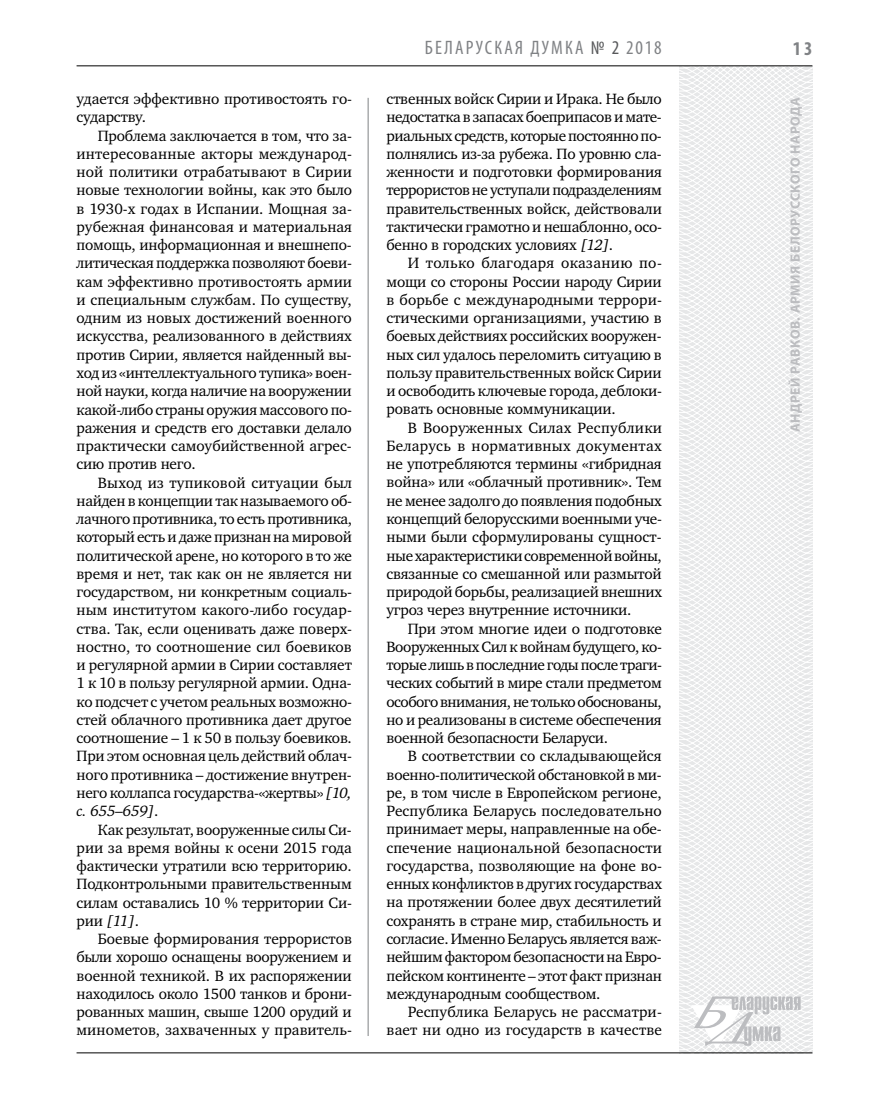
<style>
.page{position:relative;width:872px;height:1106px;background:#fff}
.page>*{position:absolute;margin:0;border:0;box-sizing:border-box;transform-origin:0 0}
.t1{font:condensed 19.5px "Myriad Pro";letter-spacing:.09em;color:#808285}
.t2{font:700 condensed 19.5px "Myriad Pro";color:#808285}
.t3{font:15.3px/18.3px "Charter C";letter-spacing:-.01em;color:#000;text-align:justify}
.t4{font:700 13.5px "Myriad Pro";letter-spacing:.04em;color:#bcbdc0}
.s1{font-style:italic}
.s2{color:#58595b}
</style>
<div class="page">
<hr style="left:368px;top:98px;width:1px;height:938px;background:#808285">
<svg style="left:621px;top:65px;width:192px;height:989px"></svg>
<svg style="left:691px;top:996px;width:109px;height:53px"></svg>
<hr style="left:77px;top:65px;width:735px;height:1px;background:#000">
<hr style="left:77px;top:1052px;width:735px;height:1px;background:#000">
<p class="t3" style="left:77px;top:90px;width:277px">удается эффективно противостоять го&shy;сударству.</p>
<p class="t3" style="left:77px;top:126px;width:277px;text-indent:21px">Проблема заключается в том, что за&shy;интересованные акторы международ&shy;ной политики отрабатывают в Сирии новые технологии войны, как это было в 1930-х годах в Испании. Мощная за&shy;рубежная финансовая и материальная помощь, информационная и внешнепо&shy;литическая поддержка позволяют боеви&shy;кам эффективно противостоять армии и специальным службам. По существу, одним из новых достижений военного искусства, реализованного в действиях против Сирии, является найденный вы&shy;ход из «интеллектуального тупика» воен&shy;ной науки, когда наличие на вооружении какой-либо страны оружия массового по&shy;ражения и средств его доставки делало практически самоубийственной агрес&shy;сию против него.</p>
<p class="t3" style="left:77px;top:473px;width:277px;text-indent:21px">Выход из тупиковой ситуации был найден в концепции так называемого об&shy;лачного противника, то есть противника, который есть и даже признан на мировой политической арене, но которого в то же время и нет, так как он не является ни государством, ни конкретным социаль&shy;ным институтом какого-либо государ&shy;ства. Так, если оценивать даже поверх&shy;ностно, то соотношение сил боевиков и регулярной армии в Сирии составляет 1 к 10 в пользу регулярной армии. Одна&shy;ко подсчет с учетом реальных возможно&shy;стей облачного противника дает другое соотношение – 1 к 50 в пользу боевиков.<br>При этом основная цель действий облач&shy;ного противника – достижение внутрен&shy;него коллапса государства-«жертвы» <span class="s1">[10, c. 655–659]</span>.</p>
<p class="t3" style="left:77px;top:820px;width:277px;text-indent:21px">Как результат, вооруженные силы Си&shy;рии за время войны к осени 2015 года фактически утратили всю территорию.<br>Подконтрольными правительственным силам оставались 10 % территории Си&shy;рии <span class="s1">[11]</span>.</p>
<p class="t3" style="left:77px;top:930px;width:277px;text-indent:21px">Боевые формирования террористов были хорошо оснащены вооружением и военной техникой. В их распоряжении находилось около 1500 танков и брони&shy;рованных машин, свыше 1200 орудий и минометов, захваченных у правитель-</p>
<p class="t1" style="left:425px;top:36px;width:11px">БЕЛАРУСКАЯ</p>
<p class="t1" style="left:530px;top:36px;width:133px">ДУМКА <span class="s2">№ 2</span> 2018</p>
<p class="t2" style="left:793px;top:37px;width:21px">13</p>
<p class="t3" style="left:386px;top:90px;width:277px">ственных войск Сирии и Ирака. Не было недостатка в запасах боеприпасов и мате&shy;риальных средств, которые постоянно по&shy;полнялись из-за рубежа. По уровню сла&shy;женности и подготовки формирования террористов не уступали подразделениям правительственных войск, действовали тактически грамотно и нешаблонно, осо&shy;бенно в городских условиях <span class="s1">[12]</span>.</p>
<p class="t3" style="left:386px;top:254px;width:277px;text-indent:21px">И только благодаря оказанию по&shy;мощи со стороны России народу Сирии в борьбе с международными террори&shy;стическими организациями, участию в боевых действиях российских вооружен&shy;ных сил удалось переломить ситуацию в пользу правительственных войск Сирии и освободить ключевые города, деблоки&shy;ровать основные коммуникации.</p>
<p class="t3" style="left:386px;top:418px;width:277px;text-indent:21px">В Вооруженных Силах Республики Беларусь в нормативных документах не употребляются термины «гибридная война» или «облачный противник». Тем не менее задолго до появления подобных концепций белорусскими военными уче&shy;ными были сформулированы сущност&shy;ные характеристики современной войны, связанные со смешанной или размытой природой борьбы, реализацией внешних угроз через внутренние источники.</p>
<p class="t3" style="left:386px;top:619px;width:277px;text-indent:21px">При этом многие идеи о подготовке Вооруженных Сил к войнам будущего, ко&shy;торые лишь в последние годы после траги&shy;ческих событий в мире стали предметом особого внимания, не только обоснованы, но и реализованы в системе обеспечения военной безопасности Беларуси.</p>
<p class="t3" style="left:386px;top:747px;width:277px;text-indent:21px">В соответствии со складывающейся военно-политической обстановкой в ми&shy;ре, в том числе в Европейском регионе, Республика Беларусь последовательно принимает меры, направленные на обе&shy;спечение национальной безопасности государства, позволяющие на фоне во&shy;енных конфликтов в других государствах на протяжении более двух десятилетий сохранять в стране мир, стабильность и согласие. Именно Беларусь является важ&shy;нейшим фактором безопасности на Евро&shy;пейском континенте – этот факт признан международным сообществом.</p>
<p class="t3" style="left:386px;top:1002px;width:277px;text-align:right">Республика Беларусь не рассматри&shy;вает ни одно из государств в качестве</p>
<p class="t4" style="left:786px;top:432px;width:336px;rotate:-90deg">Андрей РАВКОВ. Армия белорусского народа</p>
</div>
